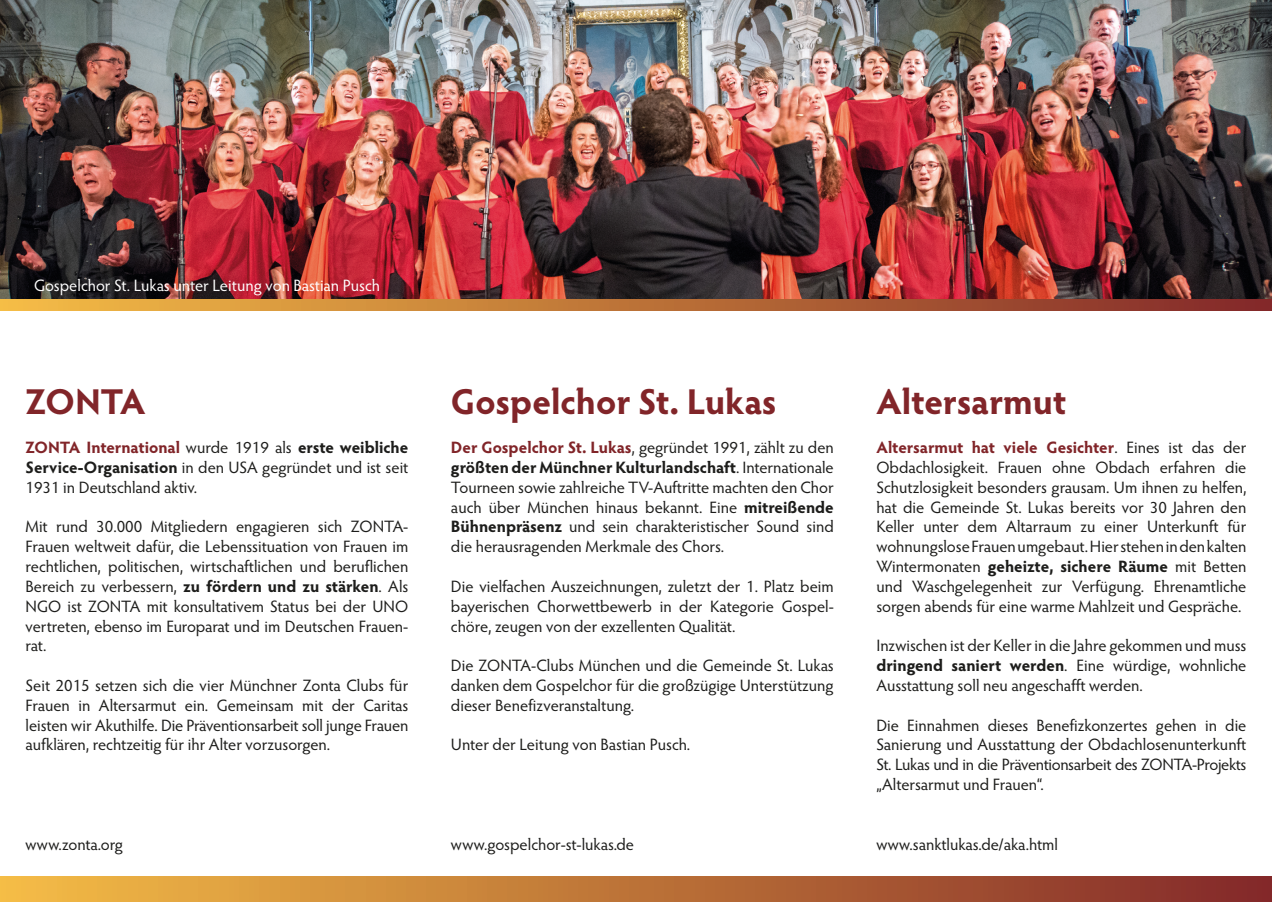
<style>
.page{position:relative;width:1272px;height:902px;background:#fff}
.page>*{position:absolute;margin:0;border:0;box-sizing:border-box;transform-origin:0 0}
.Headline_2_Rot{font:700 36px "Hypatia Sans Pro";letter-spacing:-.005em;color:#812529}
.Standard_Zonta_Absat{font:16.5px/19.8px "Hypatia Sans Pro";letter-spacing:-.005em;color:#1d1d1b;text-align:justify}
.Standard_Zonta_Absat-2{font:16.5px "Hypatia Sans Pro";letter-spacing:-.005em;color:#fff}
.s1{font-weight:700;color:#812529}
.s2{font-weight:700}
</style>
<div class="page">
<div style="left:0;top:286px;width:1271px;height:24px;background:linear-gradient(to right,#f5bd46,#832829)"></div>
<img style="left:0;top:0;width:1271px;height:299px">
<div style="left:0;top:876px;width:1271px;height:25px;background:linear-gradient(to right,#f5bd46,#832829)"></div>
<p class="Standard_Zonta_Absat-2" style="left:34px;top:274px;width:347px">Gospelchor St. Lukas unter Leitung von Bastian Pusch</p>
<p class="Headline_2_Rot" style="left:26px;top:375px;width:121px">ZONTA</p>
<p class="Standard_Zonta_Absat" style="left:26px;top:437px;width:384px"><span class="s1">ZONTA International</span> wurde 1919 als <span class="s2">erste weibliche Service-Organisation</span> in den USA gegründet und ist seit 1931 in Deutschland aktiv.</p>
<p class="Standard_Zonta_Absat" style="left:26px;top:516px;width:384px">Mit rund 30.000 Mitgliedern engagieren sich ZONTA-Frauen weltweit dafür, die Lebenssituation von Frauen im rechtlichen, politischen, wirtschaftlichen und beruflichen Bereich zu verbessern, <span class="s2">zu fördern und zu stärken</span>. Als NGO ist ZONTA mit konsultativem Status bei der UNO vertreten, ebenso im Europarat und im Deutschen Frauen&shy;rat.</p>
<p class="Standard_Zonta_Absat" style="left:26px;top:674px;width:384px">Seit 2015 setzen sich die vier Münchner Zonta Clubs für Frauen in Altersarmut ein. Gemeinsam mit der Caritas leisten wir Akuthilfe. Die Präventionsarbeit soll junge Frauen aufklären, rechtzeitig für ihr Alter vorzusorgen.</p>
<p class="Standard_Zonta_Absat" style="left:26px;top:833px;width:99px">www.zonta.org</p>
<p class="Headline_2_Rot" style="left:451px;top:375px;width:327px">Gospelchor St. Lukas</p>
<p class="Standard_Zonta_Absat" style="left:451px;top:437px;width:384px"><span class="s1">Der Gospelchor St. Lukas</span>, gegründet 1991, zählt zu den <span class="s2">größten der Münchner Kulturlandschaft</span>. Internationale Tourneen sowie zahlreiche TV-Auftritte machten den Chor auch über München hinaus bekannt. Eine <span class="s2">mitreißende Bühnenpräsenz</span> und sein charakteristischer Sound sind die herausragenden Merkmale des Chors.</p>
<p class="Standard_Zonta_Absat" style="left:451px;top:575px;width:384px">Die vielfachen Auszeichnungen, zuletzt der 1. Platz beim bayerischen Chorwettbewerb in der Kategorie Gospel&shy;chöre, zeugen von der exzellenten Qualität.</p>
<p class="Standard_Zonta_Absat" style="left:451px;top:655px;width:384px">Die ZONTA-Clubs München und die Gemeinde St. Lukas danken dem Gospelchor für die großzügige Unterstützung dieser Benefizveranstaltung.</p>
<p class="Standard_Zonta_Absat" style="left:451px;top:734px;width:241px">Unter der Leitung von Bastian Pusch.</p>
<p class="Standard_Zonta_Absat" style="left:451px;top:833px;width:185px">www.gospelchor-st-lukas.de</p>
<p class="Headline_2_Rot" style="left:876px;top:375px;width:192px">Altersarmut</p>
<p class="Standard_Zonta_Absat" style="left:876px;top:437px;width:371px"><span class="s1">Altersarmut hat viele Gesichter</span>. Eines ist das der Obdachlosigkeit. Frauen ohne Obdach erfahren die Schutzlosigkeit besonders grausam. Um ihnen zu helfen, hat die Gemeinde St. Lukas bereits vor 30 Jahren den Keller unter dem Altarraum zu einer Unterkunft für wohnungslose Frauen umgebaut. Hier stehen in den kalten Wintermonaten <span class="s2">geheizte, sichere Räume</span> mit Betten und Waschgelegenheit zur Verfügung. Ehrenamtliche sorgen abends für eine warme Mahlzeit und Gespräche.</p>
<p class="Standard_Zonta_Absat" style="left:876px;top:635px;width:371px">Inzwischen ist der Keller in die Jahre gekommen und muss <span class="s2">dringend saniert werden</span>. Eine würdige, wohnliche Ausstattung soll neu angeschafft werden.</p>
<p class="Standard_Zonta_Absat" style="left:876px;top:714px;width:371px">Die Einnahmen dieses Benefizkonzertes gehen in die Sanierung und Ausstattung der Obdachlosenunterkunft St. Lukas und in die Präventionsarbeit des ZONTA-Projekts „Altersarmut und Frauen“.</p>
<p class="Standard_Zonta_Absat" style="left:876px;top:833px;width:183px">www.sanktlukas.de/aka.html</p>
</div>
